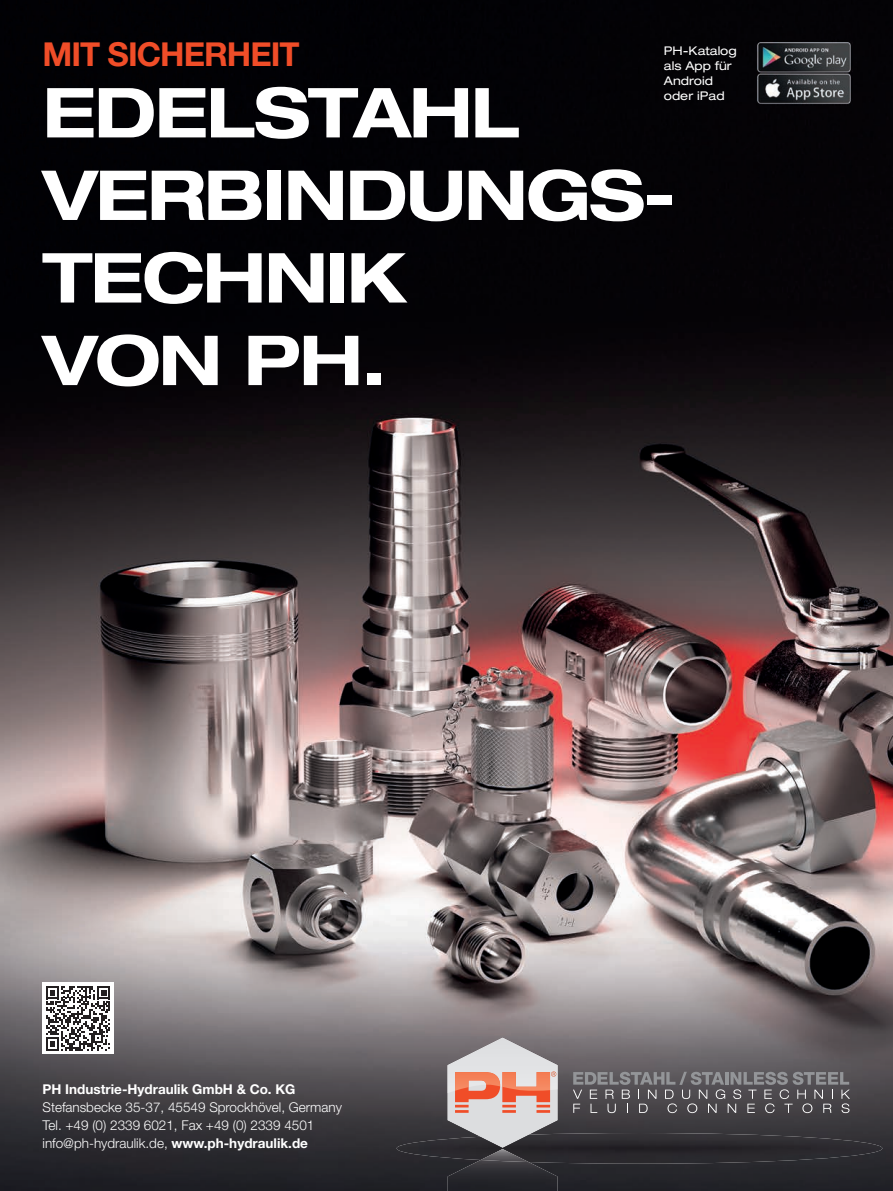
<style>
.page{position:relative;width:893px;height:1191px;background:#fff}
.page>*{position:absolute;margin:0;border:0;box-sizing:border-box;transform-origin:0 0}
.t1{font:700 expanded 69px/82.5px "Helvetica Neue LT Std";letter-spacing:-.03em;color:#fff}
.t2{font:700 33px "Helvetica Neue LT Std";letter-spacing:-.03em;color:#f04d28}
.t3{font:300 13.5px/18px "Helvetica Neue LT Std";color:#fff}
.t4{font:700 13.5px "Helvetica Neue LT Std";color:#fff}
.t5{font:expanded 12px/15px "Helvetica Neue LT Std";color:#fff}
.s1{font-weight:700}
</style>
<div class="page">
<img style="left:0;top:0;width:893px;height:1191px">
<img style="left:397px;top:1133px;width:485px;height:30px">
<img style="left:448px;top:1160px;width:109px;height:31px">
<img style="left:481px;top:1149px;width:48px;height:13px">
<svg style="left:573px;top:1071px;width:277px;height:42px;background:#646266"></svg>
<svg style="left:448px;top:1037px;width:109px;height:110px;background:#c0a5a0"></svg>
<img style="left:757px;top:40px;width:96px;height:65px">
<div style="left:43px;top:982px;width:71px;height:71px;background:#fff"></div>
<svg style="left:46px;top:986px;width:64px;height:64px"></svg>
<svg style="left:869px;top:1159px;width:8px;height:32px"></svg>
<h2 class="t2" style="left:43px;top:34px;width:259px">MIT SICHERHEIT</h2>
<p class="t5" style="left:664px;top:43px;width:74px">PH-Katalog als App für<br>Android oder iPad</p>
<h1 class="t1" style="left:43px;top:70px;width:635px">EDELSTAHL<br>VERBINDUNGS-<br>TECHNIK<br>VON PH.</h1>
<p class="t4" style="left:43px;top:1081px;width:254px">PH Industrie-Hydraulik GmbH &amp; Co. KG</p>
<p class="t3" style="left:43px;top:1098px;width:301px">Stefansbecke 35-37, 45549 Sprockhövel, Germany<br>Tel. +49 (0) 2339 6021, Fax +49 (0) 2339 4501 info@ph-hydraulik.de, <span class="s1">www.ph-hydraulik.de</span></p>
</div>
